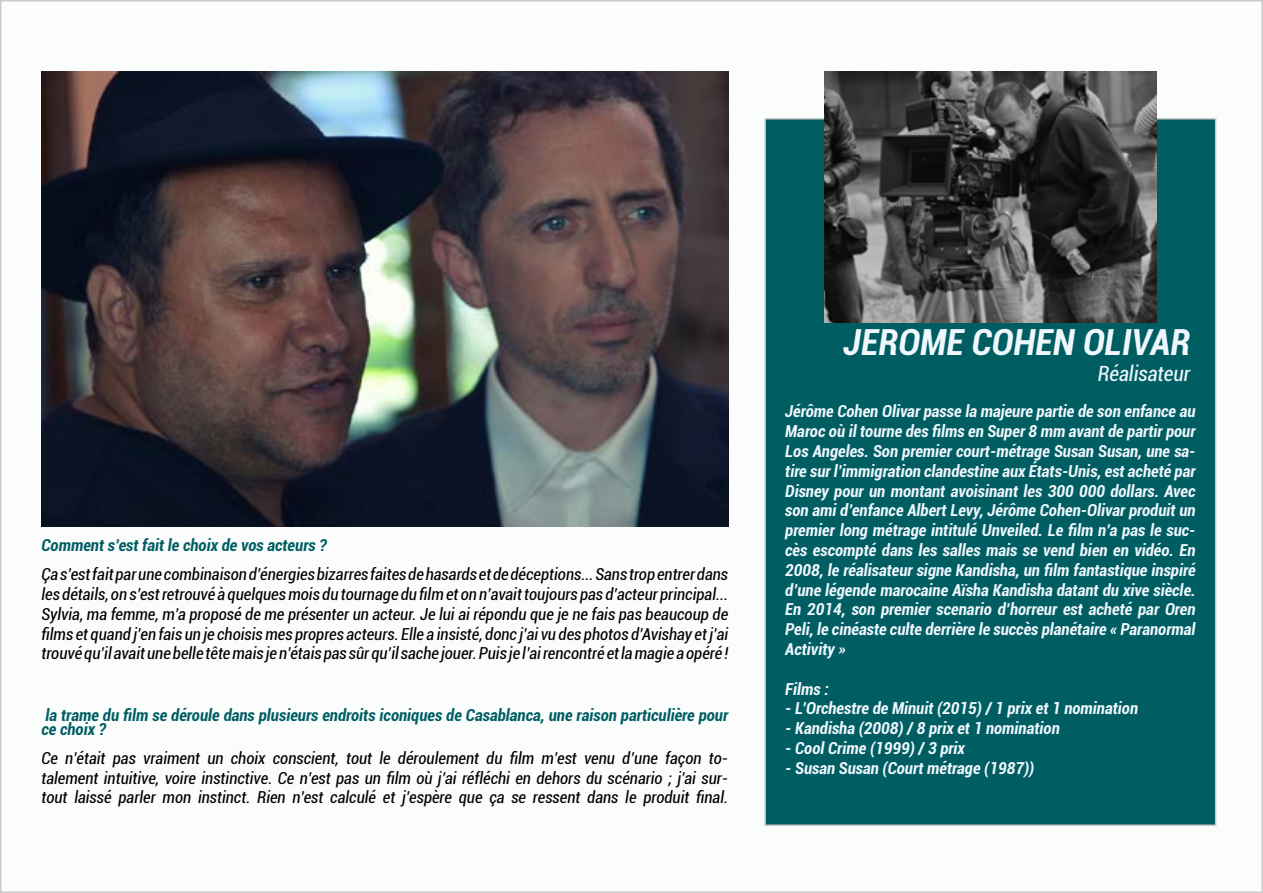
<style>
.page{position:relative;width:1263px;height:893px;background:#fff}
.page>*{position:absolute;margin:0;border:0;box-sizing:border-box;transform-origin:0 0}
.t1{font:italic 700 condensed 36px "Roboto";color:#eff7fd}
.t2{font:italic condensed 21px "Roboto";color:#eff7fd}
.t3{font:italic 700 condensed 16.5px/19.8px "Roboto";color:#eff7fd;text-align:justify}
.t4{font:italic condensed 16.5px/19.8px "Roboto";color:#000;text-align:justify}
.t5{font:italic 700 condensed 16.5px/13.5px "Roboto";color:#005e63}
</style>
<div class="page">
<div style="left:1px;top:1px;width:1261px;height:891px;background:#fbfdfd"></div>
<img style="left:41px;top:71px;width:687px;height:456px">
<div style="left:764px;top:118px;width:452px;height:708px;background:#005e63;border:2px solid #cacaca"></div>
<img style="left:824px;top:71px;width:332px;height:251px">
<p class="t5" style="left:41px;top:538px;width:287px">Comment s’est fait le choix de vos acteurs ?</p>
<p class="t4" style="left:41px;top:564px;width:688px">Ça s’est fait par une combinaison d’énergies bizarres faites de hasards et de déceptions... Sans trop entrer dans les détails, on s’est retrouvé à quelques mois du tournage du film et on n’avait toujours pas d’acteur principal...<br>Sylvia, ma femme, m’a proposé de me présenter un acteur. Je lui ai répondu que je ne fais pas beaucoup de films et quand j’en fais un je choisis mes propres acteurs. Elle a insisté, donc j’ai vu des photos d’Avishay et j’ai trouvé qu’il avait une belle tête mais je n’étais pas sûr qu’il sache jouer. Puis je l’ai rencontré et la magie a opéré !</p>
<p class="t5" style="left:41px;top:708px;width:688px">la trame du film se déroule dans plusieurs endroits iconiques de Casablanca, une raison particulière pour ce choix ?</p>
<p class="t4" style="left:41px;top:747px;width:688px">Ce n’était pas vraiment un choix conscient, tout le déroulement du film m’est venu d’une façon to&shy;talement intuitive, voire instinctive. Ce n’est pas un film où j’ai réfléchi en dehors du scénario ; j’ai sur&shy;tout laissé parler mon instinct. Rien n’est calculé et j’espère que ça se ressent dans le produit final.</p>
<h1 class="t1" style="left:844px;top:317px;width:348px">JEROME COHEN OLIVAR</h1>
<p class="t2" style="left:1098px;top:359px;width:94px">Réalisateur</p>
<p class="t3" style="left:785px;top:401px;width:412px">Jérôme Cohen Olivar passe la majeure partie de son enfance au Maroc où il tourne des films en Super 8 mm avant de partir pour Los Angeles. Son premier court-métrage Susan Susan, une sa&shy;tire sur l’immigration clandestine aux États-Unis, est acheté par Disney pour un montant avoisinant les 300 000 dollars. Avec son ami d’enfance Albert Levy, Jérôme Cohen-Olivar produit un premier long métrage intitulé Unveiled. Le film n’a pas le suc&shy;cès escompté dans les salles mais se vend bien en vidéo. En 2008, le réalisateur signe Kandisha, un film fantastique inspiré d’une légende marocaine Aïsha Kandisha datant du xive siècle.<br>En 2014, son premier scenario d’horreur est acheté par Oren Peli, le cinéaste culte derrière le succès planétaire « Paranormal Activity »</p>
<p class="t3" style="left:785px;top:678px;width:45px">Films :</p>
<p class="t3" style="left:785px;top:698px;width:354px">- L’Orchestre de Minuit (2015) / 1 prix et 1 nomination</p>
<p class="t3" style="left:785px;top:718px;width:276px">- Kandisha (2008) / 8 prix et 1 nomination</p>
<p class="t3" style="left:785px;top:738px;width:181px">- Cool Crime (1999) / 3 prix</p>
<p class="t3" style="left:785px;top:757px;width:251px">- Susan Susan (Court métrage (1987))</p>
</div>
